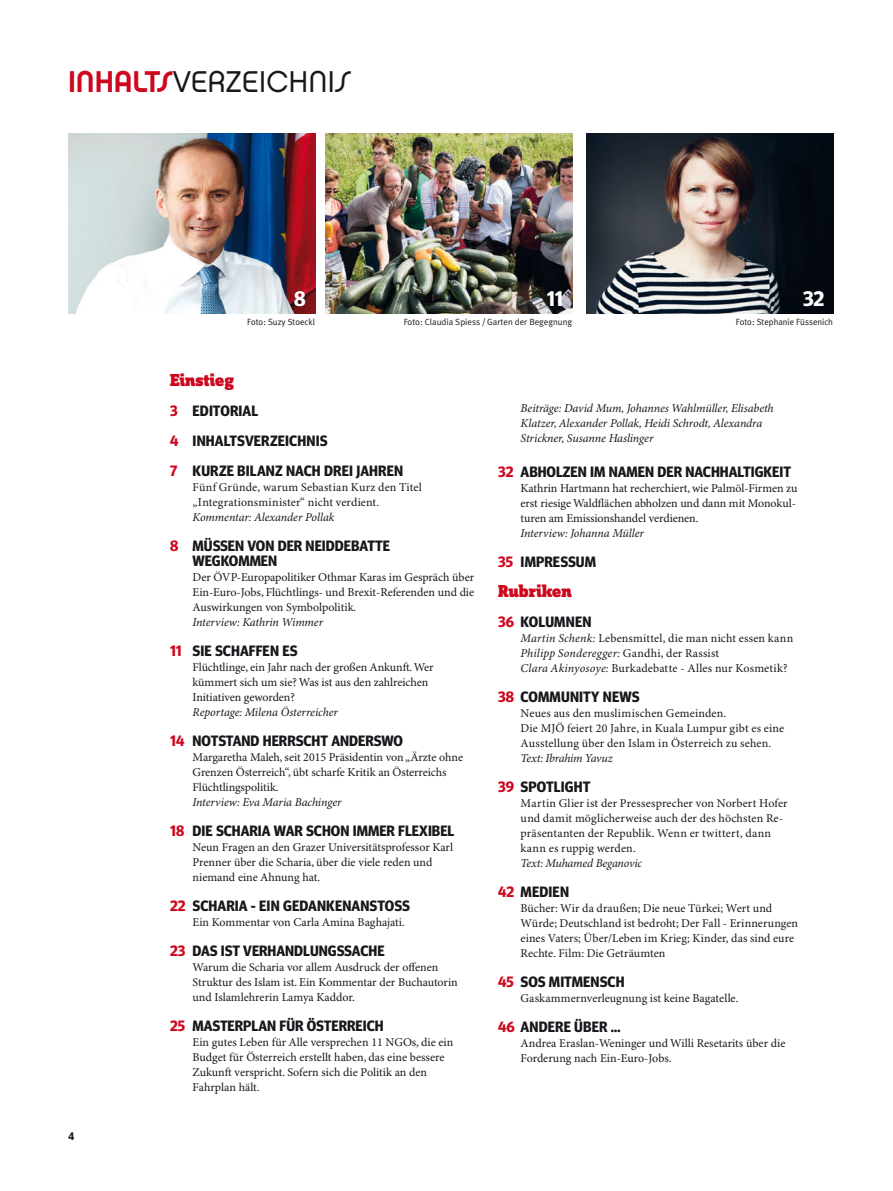
<style>
.page{position:relative;width:893px;height:1191px;background:#fff}
.page>*{position:absolute;margin:0;border:0;box-sizing:border-box;transform-origin:0 0}
.t1{font:30px "Chalet London Nineteen Seventy";color:#1a171c}
.t2{font:700 21px "Meta Headline";color:#fff}
.t3{font:900 18px "Zine Slab Dis";letter-spacing:-.005em;color:#cd071e}
.t4{font:700 15px/30px "Meta Headline";color:#1a171c}
.t5{font:12px/15px "Minion Pro";color:#1a171c}
.t6{font:italic 12px/15px "Minion Pro";letter-spacing:-.01em;color:#1a171c}
.t7{font:700 12px "Zine Slab Dis";color:#1a171c}
.t8{font:9px "Meta Plus Normal";color:#1a171c}
.s1{font-family:"Chalet New York Nineteen Seventy";color:#cd071e}
.s2{color:#cd071e}
.s3{font-style:italic}
</style>
<div class="page">
<img style="left:325px;top:134px;width:247px;height:179px">
<img style="left:68px;top:134px;width:247px;height:179px">
<img style="left:586px;top:134px;width:247px;height:179px">
<h1 class="t1" style="left:68px;top:70px;width:285px"><span class="s1">INHALTS</span>VERZEICHNIS</h1>
<h2 class="t2" style="left:294px;top:291px;width:13px">8</h2>
<h2 class="t2" style="left:547px;top:291px;width:18px">11</h2>
<h2 class="t2" style="left:803px;top:291px;width:23px">32</h2>
<p class="t8" style="left:247px;top:319px;width:69px">Foto: Suzy Stoeckl</p>
<p class="t8" style="left:404px;top:319px;width:170px">Foto: Claudia Spiess / Garten der Begegnung</p>
<p class="t8" style="left:736px;top:319px;width:99px">Foto: Stephanie Füssenich</p>
<p class="t7" style="left:68px;top:1128px;width:8px">4</p>
<h3 class="t3" style="left:170px;top:369px;width:65px">Einstieg</h3>
<p class="t4" style="left:170px;top:397px;width:235px"><span class="s2">3</span> EDITORIAL<br><span class="s2">4</span> INHALTSVERZEICHNIS<br><span class="s2">7</span> KURZE BILANZ NACH DREI JAHREN</p>
<p class="t5" style="left:193px;top:481px;width:231px">Fünf Gründe, warum Sebastian Kurz den Titel „Integrationsminister“ nicht verdient.</p>
<p class="t6" style="left:193px;top:511px;width:143px">Kommentar: Alexander Pollak</p>
<p class="t4" style="left:193px;top:540px;width:199px;line-height:15px;text-indent:-22px"><span class="s2">8</span> MÜSSEN VON DER NEIDDEBATTE<br>WEGKOMMEN</p>
<p class="t5" style="left:193px;top:571px;width:283px;text-align:justify">Der ÖVP-Europapolitiker Othmar Karas im Gespräch über Ein-Euro-Jobs, Flüchtlings- und Brexit-Referenden und die Auswirkungen von Symbolpolitik.</p>
<p class="t6" style="left:193px;top:616px;width:132px">Interview: Kathrin Wimmer</p>
<p class="t4" style="left:170px;top:637px;width:129px"><span class="s2">11</span> SIE SCHAFFEN ES</p>
<p class="t5" style="left:193px;top:661px;width:243px">Flüchtlinge, ein Jahr nach der großen Ankunft. Wer kümmert sich um sie? Was ist aus den zahlreichen<br>Initiativen geworden?</p>
<p class="t6" style="left:193px;top:706px;width:147px">Reportage: Milena Österreicher</p>
<p class="t4" style="left:170px;top:727px;width:234px"><span class="s2">14</span> NOTSTAND HERRSCHT ANDERSWO</p>
<p class="t5" style="left:193px;top:751px;width:272px">Margaretha Maleh, seit 2015 Präsidentin von „Ärzte ohne<br>Grenzen Österreich“, übt scharfe Kritik an Österreichs<br>Flüchtlingspolitik.</p>
<p class="t6" style="left:193px;top:796px;width:150px">Interview: Eva Maria Bachinger</p>
<p class="t4" style="left:170px;top:817px;width:286px"><span class="s2">18</span> DIE SCHARIA WAR SCHON IMMER FLEXIBEL</p>
<p class="t5" style="left:193px;top:841px;width:262px">Neun Fragen an den Grazer Universitätsprofessor Karl<br>Prenner über die Scharia, über die viele reden und niemand eine Ahnung hat.</p>
<p class="t4" style="left:170px;top:892px;width:241px"><span class="s2">22</span> SCHARIA - EIN GEDANKENANSTOSS</p>
<p class="t5" style="left:193px;top:916px;width:214px">Ein Kommentar von Carla Amina Baghajati.</p>
<p class="t4" style="left:170px;top:937px;width:216px"><span class="s2">23</span> DAS IST VERHANDLUNGSSACHE</p>
<p class="t5" style="left:193px;top:961px;width:267px">Warum die Scharia vor allem Ausdruck der offenen<br>Struktur des Islam ist. Ein Kommentar der Buchautorin und Islamlehrerin Lamya Kaddor.</p>
<p class="t4" style="left:170px;top:1012px;width:215px"><span class="s2">25</span> MASTERPLAN FÜR ÖSTERREICH</p>
<p class="t5" style="left:193px;top:1036px;width:262px">Ein gutes Leben für Alle versprechen 11 NGOs, die ein Budget für Österreich erstellt haben, das eine bessere Zukunft verspricht. Sofern sich die Politik an den Fahrplan hält.</p>
<p class="t6" style="left:521px;top:402px;width:255px">Beiträge: David Mum, Johannes Wahlmüller, Elisabeth<br>Klatzer, Alexander Pollak, Heidi Schrodt, Alexandra<br>Strickner, Susanne Haslinger</p>
<p class="t4" style="left:498px;top:458px;width:294px"><span class="s2">32</span> ABHOLZEN IM NAMEN DER NACHHALTIGKEIT</p>
<p class="t5" style="left:521px;top:481px;width:278px">Kathrin Hartmann hat recherchiert, wie Palmöl-Firmen zu erst riesige Waldflächen abholzen und dann mit Monokul&shy;turen am Emissionshandel verdienen.</p>
<p class="t6" style="left:521px;top:526px;width:125px">Interview: Johanna Müller</p>
<p class="t4" style="left:498px;top:548px;width:100px"><span class="s2">35</span> IMPRESSUM</p>
<h3 class="t3" style="left:498px;top:580px;width:75px">Rubriken</h3>
<p class="t4" style="left:498px;top:608px;width:95px"><span class="s2">36</span> KOLUMNEN</p>
<p class="t5" style="left:521px;top:631px;width:274px"><span class="s3">Martin Schenk:</span> Lebensmittel, die man nicht essen kann<br><span class="s3">Philipp Sonderegger:</span> Gandhi, der Rassist<br><span class="s3">Clara Akinyosoye:</span> Burkadebatte - Alles nur Kosmetik?</p>
<p class="t4" style="left:498px;top:683px;width:143px"><span class="s2">38</span> COMMUNITY NEWS</p>
<p class="t5" style="left:521px;top:706px;width:265px">Neues aus den muslimischen Gemeinden.<br>Die MJÖ feiert 20 Jahre, in Kuala Lumpur gibt es eine<br>Ausstellung über den Islam in Österreich zu sehen.</p>
<p class="t6" style="left:521px;top:751px;width:94px">Text: Ibrahim Yavuz</p>
<p class="t4" style="left:498px;top:773px;width:94px"><span class="s2">39</span> SPOTLIGHT</p>
<p class="t5" style="left:521px;top:796px;width:269px">Martin Glier ist der Pressesprecher von Norbert Hofer und damit möglicherweise auch der des höchsten Re&shy;präsentanten der Republik. Wenn er twittert, dann kann es ruppig werden.</p>
<p class="t6" style="left:521px;top:856px;width:123px">Text: Muhamed Beganovic</p>
<p class="t4" style="left:498px;top:878px;width:72px"><span class="s2">42</span> MEDIEN</p>
<p class="t5" style="left:521px;top:901px;width:279px">Bücher: Wir da draußen; Die neue Türkei; Wert und Würde; Deutschland ist bedroht; Der Fall - Erinnerungen eines Vaters; Über/Leben im Krieg; Kinder, das sind eure Rechte. Film: Die Geträumten</p>
<p class="t4" style="left:498px;top:968px;width:128px"><span class="s2">45</span> SOS MITMENSCH</p>
<p class="t5" style="left:521px;top:991px;width:219px">Gaskammernverleugnung ist keine Bagatelle.</p>
<p class="t4" style="left:498px;top:1013px;width:124px"><span class="s2">46</span> ANDERE ÜBER …</p>
<p class="t5" style="left:521px;top:1036px;width:266px">Andrea Eraslan-Weninger und Willi Resetarits über die<br>Forderung nach Ein-Euro-Jobs.</p>
</div>
